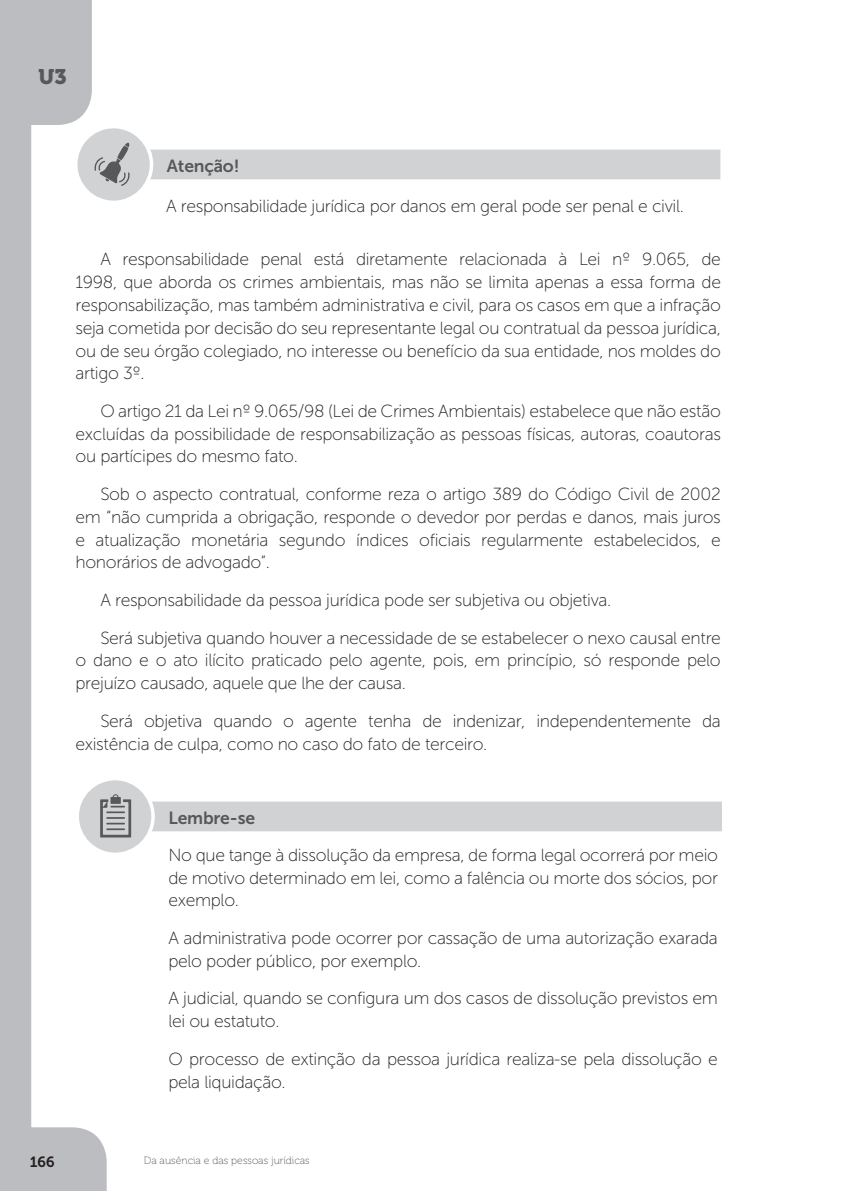
<style>
.page{position:relative;width:844px;height:1191px;background:#fff}
.page>*{position:absolute;margin:0;border:0;box-sizing:border-box;transform-origin:0 0}
.t1{font:21px "Museo 900";color:#57585a}
.t2{font:17.5px/22.8px "Museo Sans 100";letter-spacing:-.02em;color:#231f20}
.t3{font:17.5px "Museo Sans 700";letter-spacing:-.01em;color:#57585a}
.t4{font:14.7px "Museo 700";color:#231f20}
.t5{font:10.5px "Museo 100";color:#57585a}
</style>
<div class="page">
<svg style="left:0;top:0;width:107px;height:1191px"></svg>
<div style="left:83px;top:150px;width:637px;height:29px;background:#d1d2d4"></div>
<div style="left:76px;top:127px;width:75px;height:75px;background:#d1d2d4;border-radius:50%"></div>
<div style="left:74px;top:125px;width:79px;height:79px;border:4px solid #fff;border-radius:50%"></div>
<svg style="left:94px;top:142px;width:36px;height:44px"></svg>
<div style="left:84px;top:801px;width:637px;height:30px;background:#d1d2d4;border:2px solid #d1d2d4"></div>
<div style="left:77px;top:778px;width:76px;height:76px;background:#d1d2d4;border-radius:50%"></div>
<div style="left:75px;top:777px;width:80px;height:79px;border:4px solid #fff;border-radius:50%"></div>
<svg style="left:100px;top:794px;width:31px;height:43px"></svg>
<p class="t1" style="left:38px;top:65px;width:30px">U3</p>
<p class="t3" style="left:167px;top:156px;width:74px">Atenção!</p>
<p class="t2" style="left:166px;top:195px;width:519px">A responsabilidade jurídica por danos em geral pode ser penal e civil.</p>
<p class="t2" style="left:75px;top:248px;width:646px;text-align:justify;text-indent:25px">A responsabilidade penal está diretamente relacionada à Lei nº 9.065, de 1998, que aborda os crimes ambientais, mas não se limita apenas a essa forma de responsabilização, mas também administrativa e civil, para os casos em que a infração seja cometida por decisão do seu representante legal ou contratual da pessoa jurídica, ou de seu órgão colegiado, no interesse ou benefício da sua entidade, nos moldes do artigo 3º.</p>
<p class="t2" style="left:75px;top:400px;width:646px;text-align:justify;text-indent:25px">O artigo 21 da Lei nº 9.065/98 (Lei de Crimes Ambientais) estabelece que não estão excluídas da possibilidade de responsabilização as pessoas físicas, autoras, coautoras ou partícipes do mesmo fato.</p>
<p class="t2" style="left:75px;top:483px;width:646px;text-align:justify;text-indent:25px">Sob o aspecto contratual, conforme reza o artigo 389 do Código Civil de 2002 em “não cumprida a obrigação, responde o devedor por perdas e danos, mais juros e atualização monetária segundo índices oficiais regularmente estabelecidos, e honorários de advogado”.</p>
<p class="t2" style="left:100px;top:581px;width:622px;line-height:37.6px">A responsabilidade da pessoa jurídica pode ser subjetiva ou objetiva.<br>Será subjetiva quando houver a necessidade de se estabelecer o nexo causal entre</p>
<p class="t2" style="left:75px;top:649px;width:646px">o dano e o ato ilícito praticado pelo agente, pois, em princípio, só responde pelo prejuízo causado, aquele que lhe der causa.</p>
<p class="t2" style="left:75px;top:709px;width:646px;text-indent:25px">Será objetiva quando o agente tenha de indenizar, independentemente da existência de culpa, como no caso do fato de terceiro.</p>
<p class="t3" style="left:168px;top:807px;width:88px">Lembre-se</p>
<p class="t2" style="left:168px;top:843px;width:551px;text-align:justify">No que tange à dissolução da empresa, de forma legal ocorrerá por meio de motivo determinado em lei, como a falência ou morte dos sócios, por exemplo.</p>
<p class="t2" style="left:168px;top:926px;width:550px">A administrativa pode ocorrer por cassação de uma autorização exarada pelo poder público, por exemplo.</p>
<p class="t2" style="left:168px;top:987px;width:550px">A judicial, quando se configura um dos casos de dissolução previstos em lei ou estatuto.</p>
<p class="t2" style="left:168px;top:1047px;width:551px">O processo de extinção da pessoa jurídica realiza-se pela dissolução e pela liquidação.</p>
<p class="t4" style="left:30px;top:1153px;width:26px">166</p>
<p class="t5" style="left:144px;top:1155px;width:167px">Da ausência e das pessoas jurídicas</p>
</div>
